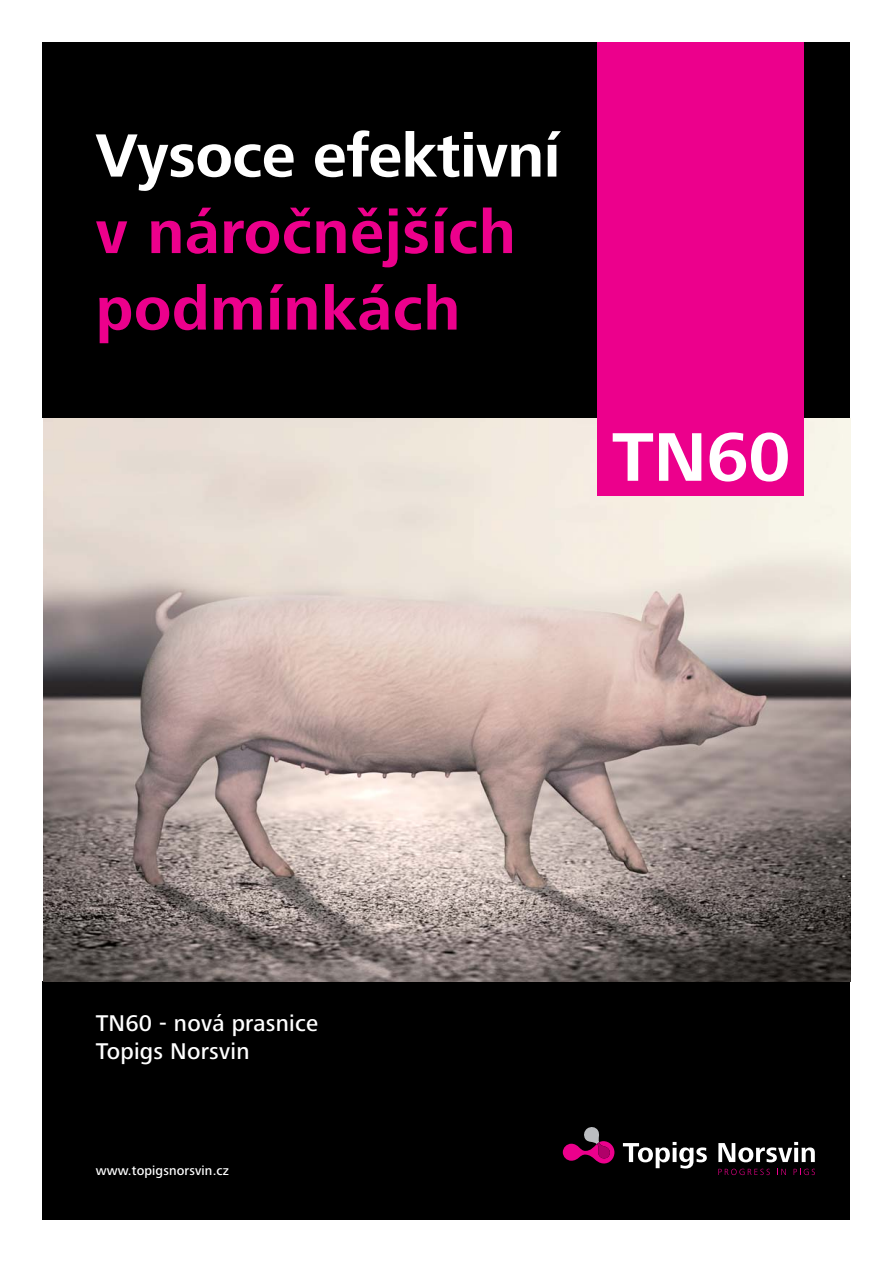
<style>
.page{position:relative;width:893px;height:1263px;background:#fff}
.page>*{position:absolute;margin:0;border:0;box-sizing:border-box;transform-origin:0 0}
.t1{font:700 71.25px "Frutiger Next Pro";color:#fff}
.t2{font:700 63.15px/76.5px "Frutiger Next Pro";letter-spacing:.01em;color:#ec008c}
.t3{font:700 63.15px "Frutiger Next Pro";letter-spacing:-.01em;color:#fff}
.t4{font:500 23.55px/28.3px "Frutiger Next Pro";letter-spacing:.01em;color:#fff}
.t5{font:500 13.5px "Frutiger Next Pro";letter-spacing:.01em;color:#fff}
</style>
<div class="page">
<div style="left:43px;top:43px;width:807px;height:375px;background:#000"></div>
<div style="left:43px;top:981px;width:807px;height:239px;background:#000"></div>
<svg style="left:623px;top:1142px;width:84px;height:26px"></svg>
<svg style="left:718px;top:1142px;width:97px;height:20px"></svg>
<svg style="left:718px;top:1169px;width:52px;height:6px"></svg>
<svg style="left:777px;top:1169px;width:9px;height:6px"></svg>
<svg style="left:794px;top:1169px;width:21px;height:6px"></svg>
<svg style="left:563px;top:1127px;width:51px;height:37px"></svg>
<img style="left:43px;top:418px;width:807px;height:563px">
<div style="left:597px;top:43px;width:207px;height:453px;background:#ec008c"></div>
<h2 class="t3" style="left:96px;top:125px;width:466px">Vysoce efektivní</h2>
<h2 class="t2" style="left:96px;top:197px;width:422px">v náročnějších podmínkách</h2>
<h1 class="t1" style="left:612px;top:423px;width:180px">TN60</h1>
<p class="t4" style="left:96px;top:1010px;width:224px">TN60 - nová prasnice<br>Topigs Norsvin</p>
<p class="t5" style="left:96px;top:1164px;width:135px">www.topigsnorsvin.cz</p>
</div>
